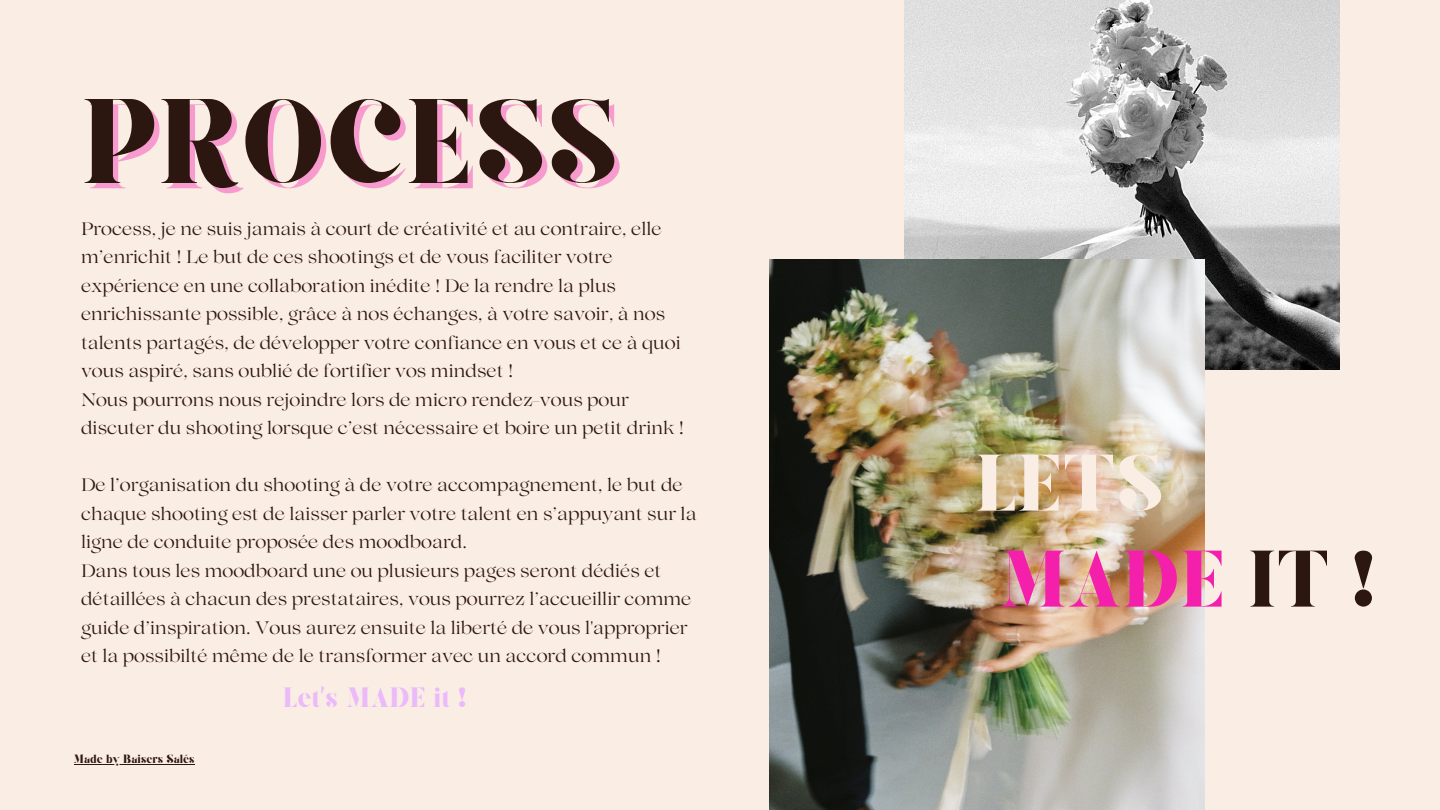
<style>
.page{position:relative;width:1440px;height:810px;background:#faede4}
.page>*{position:absolute;margin:0;border:0;box-sizing:border-box;transform-origin:0 0}
.t1{font:120px "Giaza";color:#2c1610}
.t2{font:80px/96px "Giaza";color:#faede4}
.t3{font:28px "Giaza";color:#ebbafa}
.t4{font:18px/28.5px "Lovelace";color:#2c1610}
.t5{font:12px "Giaza";color:#2c1610}
.s1{color:#f41fab}
.s2{color:#2c1610}
</style>
<div class="page">
<img style="left:904px;top:0;width:435px;height:369px">
<img style="left:770px;top:259px;width:435px;height:551px">
<hr style="left:74px;top:764px;width:121px;height:1px;background:#2c1610">
<p class="t1" style="left:81px;top:93px;width:539px">PROCESS</p>
<p class="t4" style="left:81px;top:216px;width:601px">Process, je ne suis jamais à court de créativité et au contraire, elle m’enrichit ! Le but de ces shootings et de vous faciliter votre expérience en une collaboration inédite ! De la rendre la plus enrichissante possible, grâce à nos échanges, à votre savoir, à nos talents partagés, de développer votre confiance en vous et ce à quoi vous aspiré, sans oublié de fortifier vos mindset !</p>
<p class="t4" style="left:81px;top:387px;width:605px">Nous pourrons nous rejoindre lors de micro rendez-vous pour discuter du shooting lorsque c’est nécessaire et boire un petit drink !</p>
<p class="t4" style="left:81px;top:473px;width:617px">De l’organisation du shooting à de votre accompagnement, le but de chaque shooting est de laisser parler votre talent en s’appuyant sur la ligne de conduite proposée des moodboard.</p>
<p class="t4" style="left:81px;top:558px;width:612px">Dans tous les moodboard une ou plusieurs pages seront dédiés et détaillées à chacun des prestataires, vous pourrez l’accueillir comme guide d’inspiration. Vous aurez ensuite la liberté de vous l'approprier et la possibilté même de le transformer avec un accord commun !</p>
<p class="t5" style="left:74px;top:754px;width:122px">Made by Baisers Salés</p>
<p class="t3" style="left:283px;top:686px;width:185px">Let’s MADE it !</p>
<p class="t2" style="left:975px;top:443px;width:401px">LETS<br><span class="s1">MADE</span> <span class="s2">IT !</span></p>
</div>
